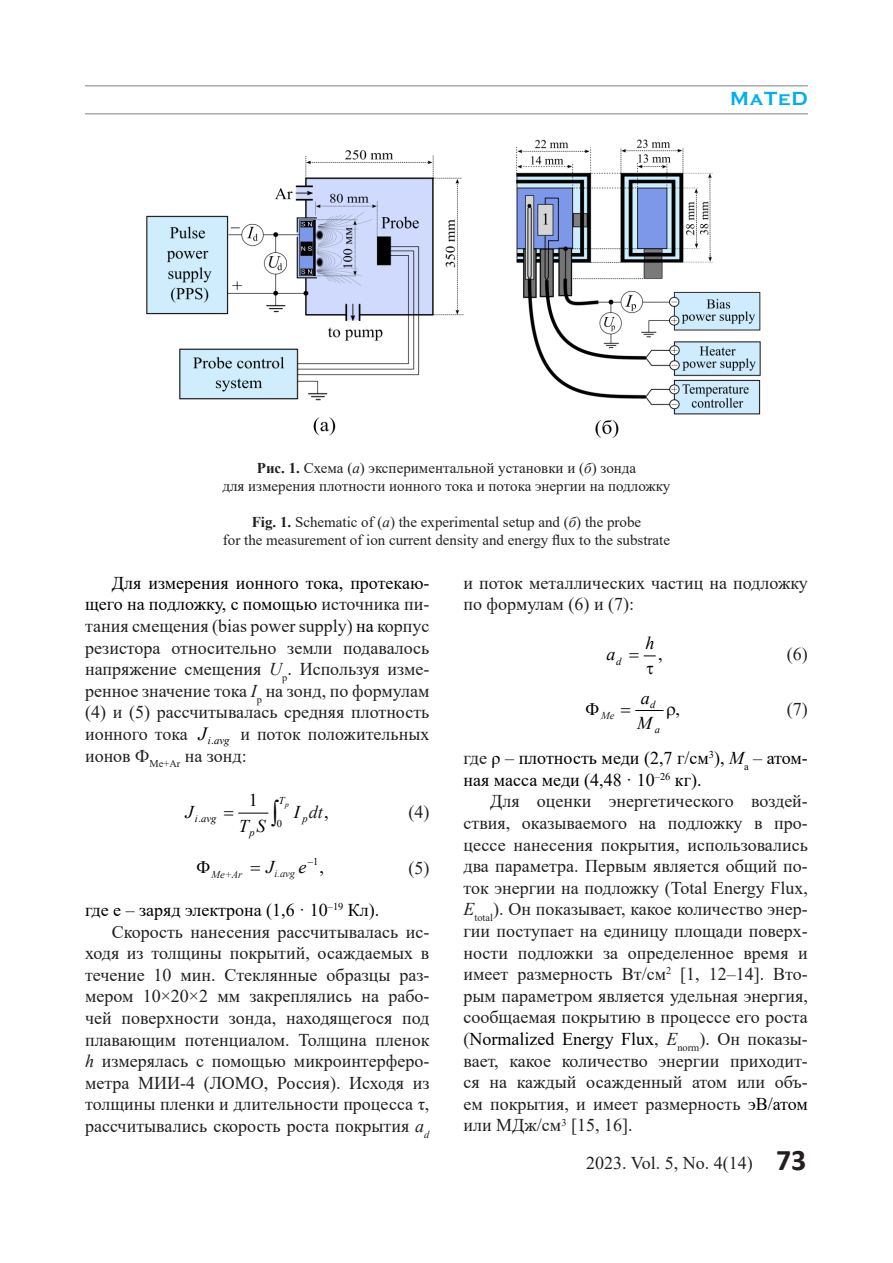
<style>
.page{position:relative;width:893px;height:1263px;background:#fff}
.page>*{position:absolute;margin:0;border:0;box-sizing:border-box;transform-origin:0 0}
.t1{font:700 19.5px "Copperplate Gothic";letter-spacing:.04em;color:#00aeef}
.t2{font:italic 18.6px "Times New Roman";color:#000}
.t3{font:18px/21.6px "Times New Roman";color:#231f20;text-align:justify}
.t4{font:18px/21.6px "Times New Roman";color:#000}
.t5{font:italic 18px "Times New Roman";color:#000}
.t6{font:italic 18px "Times New Roman";color:#231f20}
.t7{font:15px/18px "Times New Roman";color:#231f20;text-align:center}
.t8{font:italic 10.8px "Times New Roman";color:#000}
.t9{font:10.8px "Times New Roman";color:#000}
.t10{font:italic 10.5px "Times New Roman";color:#000}
.t11{font:italic 10.5px "Times New Roman";color:#231f20}
.t12{font:10.5px "Times New Roman";color:#000}
.s1{font-weight:700}
.s2{font-style:italic}
.s3{color:#000}
.s4{color:#231f20}
.s5{font-style:normal;color:#000}
.s6{font-style:normal}
.s7{font-family:"Calibri";font-weight:700;font-size:30px}
</style>
<div class="page">
<hr style="left:85px;top:113px;width:723px;height:2px;background:#a8a9ad">
<hr style="left:85px;top:85px;width:723px;height:2px;background:#a8a9ad">
<img style="left:146px;top:139px;width:615px;height:299px">
<svg style="left:643px;top:655px;width:12px;height:2px"></svg>
<svg style="left:636px;top:710px;width:28px;height:1px"></svg>
<svg style="left:239px;top:812px;width:30px;height:2px"></svg>
<p class="t1" style="left:730px;top:88px;width:79px">MaTeD</p>
<p class="t7" style="left:222px;top:459px;width:449px"><span class="s1">Рис. 1.</span> Схема (<span class="s2">а</span>) экспериментальной установки и (<span class="s2">б</span>) зонда<br>для измерения плотности ионного тока и потока энергии на подложку</p>
<p class="t7" style="left:223px;top:513px;width:449px"><span class="s1">Fig. 1.</span> Schematic of (<span class="s2">а</span>) the experimental setup and (<span class="s2">б</span>) the probe<br>for the measurement of ion current density and energy flux to the substrate</p>
<p class="t3" style="left:85px;top:571px;width:346px;text-indent:27px"><span class="s3">Для измерения ионного тока, протекаю&shy;щего на подложку, с помощью</span> источника пи&shy;тания смещения (bias power supply) <span class="s3">на</span> корпус резистора относительно земли подавалось напряжение смещения <span class="s2">U</span><sub>p</sub>. Используя изме&shy;ренное значение тока <span class="s2">I</span><sub>p</sub> на зонд, по формулам (4) и (5) рассчитывалась средняя плотность ионного тока</p>
<p class="t8" style="left:208px;top:733px;width:23px">i avg</p>
<p class="t9" style="left:211px;top:733px;width:4px">.</p>
<p class="t3" style="left:463px;top:571px;width:346px">и поток металлических частиц на подложку по формулам (6) и (7):</p>
<p class="t5" style="left:645px;top:631px;width:10px">h</p>
<p class="t5" style="left:607px;top:642px;width:16px">a<sub>d</sub></p>
<p class="t3" style="left:787px;top:643px;width:22px">(6)</p>
<p class="t4" style="left:658px;top:643px;width:6px">,</p>
<p class="t5" style="left:641px;top:685px;width:10px">a</p>
<p class="t10" style="left:650px;top:697px;width:7px">d</p>
<p class="t3" style="left:787px;top:698px;width:22px">(7)</p>
<p class="t4" style="left:463px;top:747px;width:346px"><span class="s4">где</span> ρ – плотность меди (2,7 г/см<sup>3</sup>), <span class="s2">M</span><sub>a</sub> – атом&shy;ная масса меди (4,48 · 10<sup>–26</sup> кг).</p>
<p class="t3" style="left:463px;top:790px;width:346px;text-indent:27px">Для оценки энергетического воздей&shy;ствия, оказываемого на подложку в про&shy;цессе нанесения покрытия, использовались два параметра. Первым является общий по&shy;ток энергии на подложку (Total Energy Flux, <span class="s2">E</span><sub>total</sub>). Он показывает, какое количество энер&shy;гии поступает на единицу площади поверх&shy;ности подложки за определенное время и имеет размерность Вт/см<sup>2</sup> [1, 12–14]. Вто&shy;рым параметром является удельная энергия, сообщаемая покрытию в процессе его роста (<span class="s3">Normalized Energy Flux</span>, <span class="s2">E</span><sub>norm</sub>). Он показы&shy;вает, какое количество энергии приходит&shy;ся на каждый осажденный атом или объ&shy;ем покрытия, и имеет размерность <span class="s3">эВ/атом </span>или МДж/см<sup>3</sup> [15, 16].</p>
<p class="t11" style="left:601px;top:708px;width:15px">Me</p>
<p class="t4" style="left:676px;top:698px;width:6px">,</p>
<p class="t10" style="left:602px;top:709px;width:6px">e</p>
<p class="t5" style="left:637px;top:710px;width:16px">M</p>
<p class="t2" style="left:198px;top:720px;width:10px">J</p>
<p class="t10" style="left:655px;top:723px;width:7px">a</p>
<p class="t3" style="left:85px;top:722px;width:346px;text-indent:155px">и поток положительных ионов Ф<sub>Me+Ar</sub> на зонд:</p>
<p class="t10" style="left:279px;top:793px;width:11px">T<sub>p</sub></p>
<p class="t10" style="left:302px;top:811px;width:7px">p</p>
<p class="t10" style="left:250px;top:825px;width:7px">p</p>
<p class="t4" style="left:249px;top:789px;width:10px">1</p>
<p class="t3" style="left:408px;top:800px;width:22px">(4)</p>
<p class="t6" style="left:309px;top:799px;width:21px">dt<span class="s5">,</span></p>
<p class="t5" style="left:186px;top:799px;width:9px">J</p>
<p class="t5" style="left:294px;top:799px;width:22px">I t</p>
<p class="t10" style="left:195px;top:811px;width:23px">i avg</p>
<p class="t5" style="left:239px;top:813px;width:28px">T S</p>
<p class="t12" style="left:277px;top:816px;width:7px">0</p>
<p class="t12" style="left:198px;top:811px;width:4px">.</p>
<p class="t5" style="left:298px;top:854px;width:27px">e <span class="s6">,</span><sup>1</sup></p>
<p class="t5" style="left:266px;top:854px;width:9px">J</p>
<p class="t10" style="left:212px;top:866px;width:6px">e</p>
<p class="t10" style="left:233px;top:866px;width:6px">r</p>
<p class="t3" style="left:408px;top:857px;width:22px">(5)</p>
<p class="t4" style="left:85px;top:899px;width:296px">где e – заряд электрона (1,6 · 10<sup>–19</sup> Кл).</p>
<p class="t3" style="left:85px;top:920px;width:346px;text-indent:27px">Скорость нанесения рассчитывалась ис&shy;ходя из толщины покрытий, осаждаемых в течение 10 мин. Стеклянные образцы раз&shy;мером 10×20×2 мм закреплялись на рабо&shy;чей поверхности зонда, находящегося под плавающим потенциалом. Толщина пленок <span class="s2">h</span> измерялась с помощью микроинтерферо&shy;метра МИИ-4 (ЛОМО, Россия). Исходя из толщины пленки и длительности процесса τ, рассчитывались скорость роста покрытия <span class="s2">a</span><sub>d</sub></p>
<p class="t11" style="left:274px;top:866px;width:22px">i.avg</p>
<p class="t11" style="left:211px;top:868px;width:32px">Me+Ar</p>
<p class="t10" style="left:279px;top:866px;width:20px"><span class="s6">.</span>avg</p>
<p class="t3" style="left:586px;top:1152px;width:222px">2023. Vol. 5, No. 4(14) <span class="s7">73</span></p>
</div>
